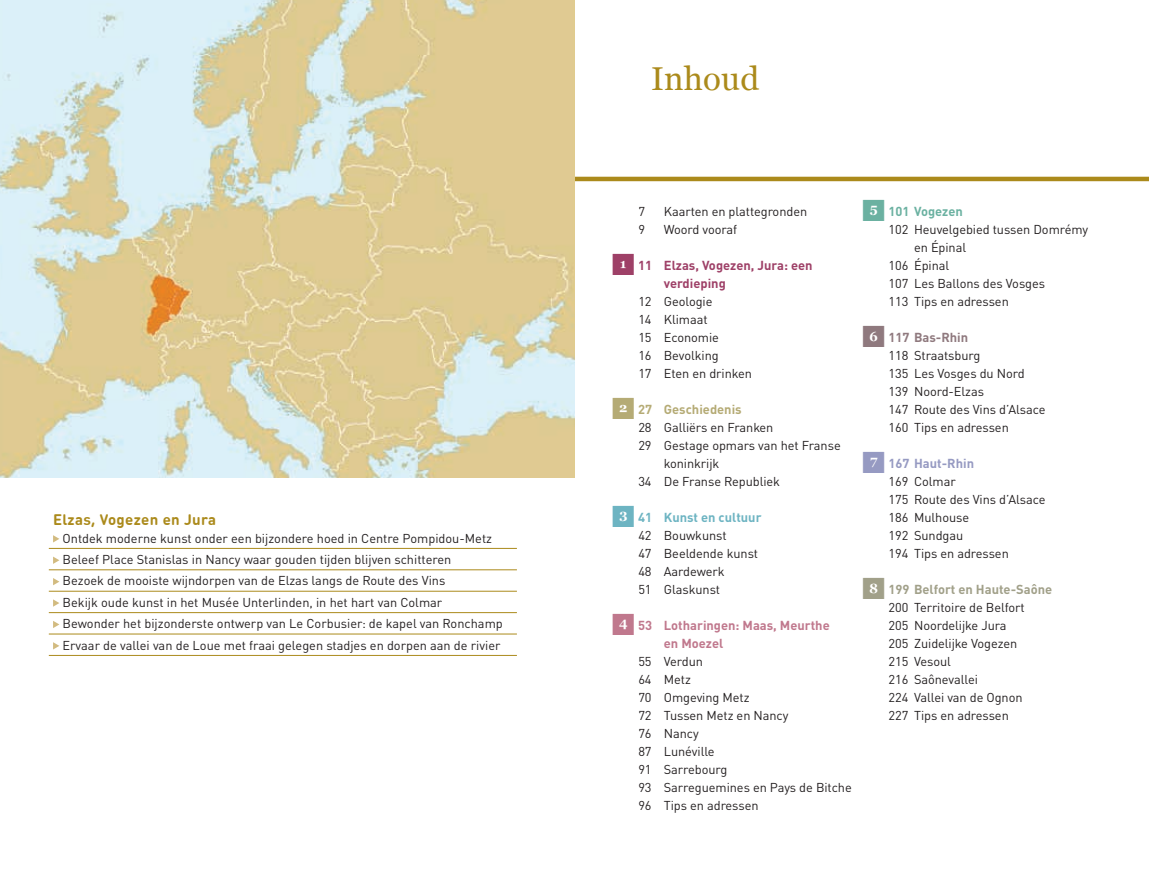
<style>
.page{position:relative;width:1149px;height:893px;background:#fff}
.page>*{position:absolute;margin:0;border:0;box-sizing:border-box;transform-origin:0 0}
.t1{font:33px "Georgia";letter-spacing:.005em;color:#ab8a1b}
.t2{font:30px "Dominicus";color:#9e4067}
.t3{font:30px "Dominicus";color:#b5ab75}
.t4{font:30px "Dominicus";color:#6db4c2}
.t5{font:30px "Dominicus";color:#c0788d}
.t6{font:30px "Dominicus";color:#6bb1a1}
.t7{font:30px "Dominicus";color:#8f797e}
.t8{font:30px "Dominicus";color:#969ac2}
.t9{font:30px "Dominicus";color:#a1a089}
.t10{font:700 15px "DIN Round Offc";letter-spacing:.025em;color:#ab8a1b}
.t11{font:700 12.9px/18px "DIN Pro";color:#9e4067}
.t12{font:700 12.9px/18px "DIN Pro";color:#c0788d}
.t13{font:700 12.9px "DIN Pro";color:#a1a089}
.t14{font:700 12.9px "DIN Pro";color:#6db4c2}
.t15{font:700 12.9px "DIN Pro";color:#b5ab75}
.t16{font:700 12.9px "DIN Pro";color:#969ac2}
.t17{font:700 12.9px "DIN Pro";color:#8f797e}
.t18{font:700 12.9px "DIN Pro";color:#6bb1a1}
.t19{font:12.75px/18px "DIN Pro";letter-spacing:-.005em;color:#231f20}
</style>
<div class="page">
<hr style="left:574px;top:177px;width:574px;height:4px;background:#ab8a1b">
<hr style="left:49px;top:548px;width:467px;height:1px;background:#ab8a1b">
<hr style="left:49px;top:569px;width:467px;height:1px;background:#ab8a1b">
<hr style="left:49px;top:591px;width:467px;height:1px;background:#ab8a1b">
<hr style="left:49px;top:612px;width:467px;height:1px;background:#ab8a1b">
<hr style="left:49px;top:634px;width:467px;height:1px;background:#ab8a1b">
<hr style="left:49px;top:655px;width:467px;height:1px;background:#ab8a1b">
<svg style="left:53px;top:535px;width:6px;height:7px"></svg>
<svg style="left:53px;top:557px;width:6px;height:7px"></svg>
<svg style="left:53px;top:578px;width:6px;height:7px"></svg>
<svg style="left:53px;top:599px;width:6px;height:8px"></svg>
<svg style="left:53px;top:621px;width:6px;height:7px"></svg>
<svg style="left:53px;top:642px;width:6px;height:7px"></svg>
<img style="left:0;top:0;width:574px;height:477px">
<p class="t10" style="left:53px;top:509px;width:165px">Elzas, Vogezen en Jura</p>
<p class="t19" style="left:63px;top:526px;width:441px;line-height:21.5px">Ontdek moderne kunst onder een bijzondere hoed in Centre Pompidou-Metz Beleef Place Stanislas in Nancy waar gouden tijden blijven schitteren<br>Bezoek de mooiste wijndorpen van de Elzas langs de Route des Vins<br>Bekijk oude kunst in het Musée Unterlinden, in het hart van Colmar Bewonder het bijzonderste ontwerp van Le Corbusier: de kapel van Ronchamp Ervaar de vallei van de Loue met fraai gelegen stadjes en dorpen aan de rivier</p>
<h1 class="t1" style="left:651px;top:59px;width:110px">Inhoud</h1>
<p class="t19" style="left:638px;top:201px;width:8px">7</p>
<p class="t19" style="left:663px;top:201px;width:145px">Kaarten en plattegronden</p>
<p class="t19" style="left:638px;top:219px;width:8px">9</p>
<p class="t19" style="left:663px;top:219px;width:75px">Woord vooraf</p>
<h2 class="t2" style="left:612px;top:250px;width:16px">1</h2>
<p class="t11" style="left:663px;top:255px;width:150px;text-indent:-26px">11 Elzas, Vogezen, Jura: een verdieping</p>
<p class="t19" style="left:638px;top:291px;width:115px">12 Geologie<br>14 Klimaat<br>15 Economie<br>16 Bevolking<br>17 Eten en drinken</p>
<h2 class="t3" style="left:612px;top:394px;width:16px">2</h2>
<p class="t15" style="left:638px;top:399px;width:105px">27 Geschiedenis</p>
<p class="t19" style="left:638px;top:417px;width:137px">28 Galliërs en Franken</p>
<p class="t19" style="left:638px;top:435px;width:204px">29 Gestage opmars van het Franse</p>
<p class="t19" style="left:663px;top:453px;width:57px">koninkrijk</p>
<p class="t19" style="left:638px;top:471px;width:143px">34 De Franse Republiek</p>
<h2 class="t4" style="left:612px;top:502px;width:16px">3</h2>
<p class="t14" style="left:638px;top:507px;width:125px">41 Kunst en cultuur</p>
<p class="t19" style="left:638px;top:525px;width:121px">42 Bouwkunst<br>47 Beeldende kunst<br>48 Aardewerk<br>51 Glaskunst</p>
<h2 class="t5" style="left:612px;top:610px;width:16px">4</h2>
<p class="t12" style="left:663px;top:615px;width:167px;text-indent:-26px">53 Lotharingen: Maas, Meurthe en Moezel</p>
<p class="t19" style="left:638px;top:651px;width:215px">55 Verdun<br>64 Metz<br>70 Omgeving Metz<br>72 Tussen Metz en Nancy<br>76 Nancy<br>87 Lunéville<br>91 Sarrebourg<br>93 Sarreguemines en Pays de Bitche<br>96 Tips en adressen</p>
<h2 class="t6" style="left:862px;top:196px;width:16px">5</h2>
<p class="t18" style="left:888px;top:201px;width:76px">101 Vogezen</p>
<p class="t19" style="left:888px;top:219px;width:201px">102 Heuvelgebied tussen Domrémy</p>
<p class="t19" style="left:913px;top:237px;width:54px">en Épinal</p>
<p class="t19" style="left:888px;top:255px;width:62px">106 Épinal</p>
<p class="t19" style="left:888px;top:273px;width:158px">107 Les Ballons des Vosges</p>
<p class="t19" style="left:888px;top:291px;width:122px">113 Tips en adressen</p>
<h2 class="t7" style="left:862px;top:322px;width:16px">6</h2>
<p class="t17" style="left:888px;top:327px;width:81px">117 Bas-Rhin</p>
<p class="t19" style="left:888px;top:345px;width:158px">118 Straatsburg<br>135 Les Vosges du Nord<br>139 Noord-Elzas<br>147 Route des Vins d’Alsace<br>160 Tips en adressen</p>
<h2 class="t8" style="left:862px;top:448px;width:16px">7</h2>
<p class="t16" style="left:888px;top:453px;width:87px">167 Haut-Rhin</p>
<p class="t19" style="left:888px;top:471px;width:158px">169 Colmar<br>175 Route des Vins d’Alsace<br>186 Mulhouse<br>192 Sundgau<br>194 Tips en adressen</p>
<h2 class="t9" style="left:862px;top:574px;width:16px">8</h2>
<p class="t13" style="left:888px;top:579px;width:165px">199 Belfort en Haute-Saône</p>
<p class="t19" style="left:888px;top:597px;width:138px">200 Territoire de Belfort<br>205 Noordelijke Jura<br>205 Zuidelijke Vogezen<br>215 Vesoul<br>216 Saônevallei<br>224 Vallei van de Ognon<br>227 Tips en adressen</p>
</div>
